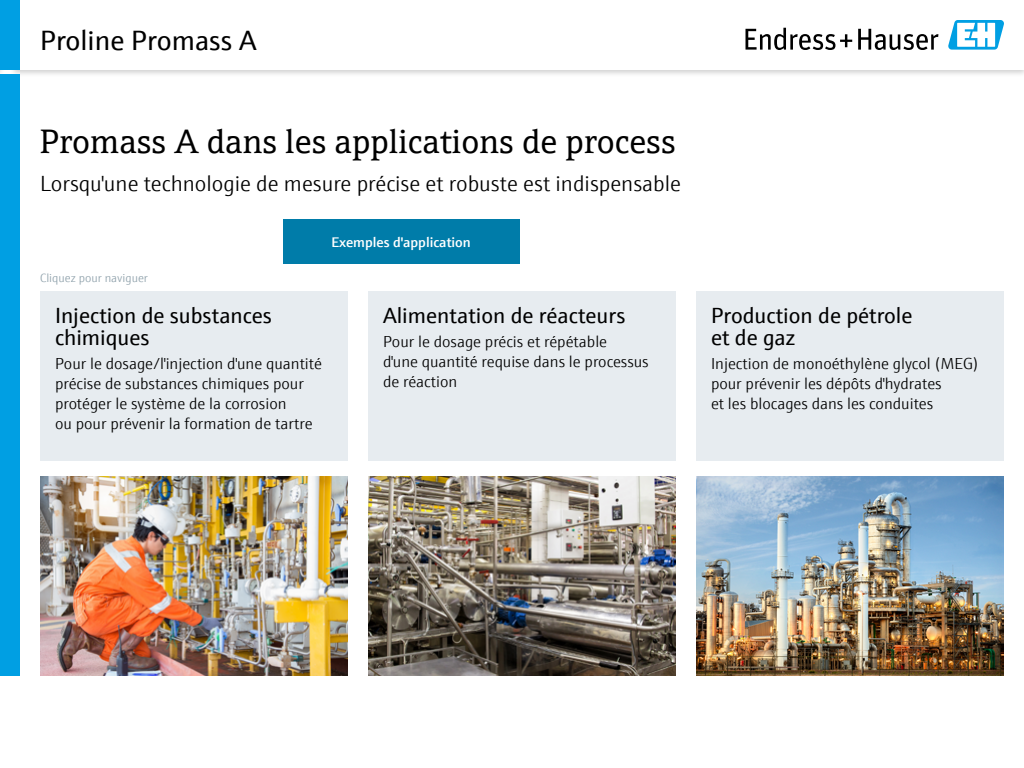
<style>
.page{position:relative;width:1024px;height:768px;background:#fff}
.page>*{position:absolute;margin:0;border:0;box-sizing:border-box;transform-origin:0 0}
.t1{font:34px "E+H Serif";color:#000}
.t2{font:28px "E+H Sans";color:#000}
.t3{font:22px/22px "E+H Sans";color:#000}
.t4{font:300 22px "E+H Sans";color:#000}
.t5{font:300 16px/20px "E+H Sans";color:#000}
.t6{font:600 14px "E+H Sans";color:#fff}
.t7{font:300 12px "E+H Sans";color:#90a2ac}
</style>
<div class="page">
<img style="left:40px;top:476px;width:308px;height:200px">
<img style="left:368px;top:476px;width:308px;height:200px">
<img style="left:696px;top:476px;width:308px;height:200px">
<div style="left:283px;top:219px;width:237px;height:45px;background:#007ca9"></div>
<div style="left:40px;top:291px;width:308px;height:170px;background:#e7ecf0"></div>
<div style="left:368px;top:291px;width:308px;height:170px;background:#e7ecf0"></div>
<div style="left:696px;top:291px;width:308px;height:170px;background:#e7ecf0"></div>
<div style="left:0;top:0;width:6px;height:78px;background:#fbfbfb"></div>
<div style="left:10px;top:0;width:1014px;height:78px;background:#000;opacity:.2"></div>
<div style="left:15px;top:0;width:1009px;height:70px;background:#fff"></div>
<div style="left:0;top:0;width:20px;height:70px;background:#009fe3"></div>
<div style="left:0;top:74px;width:20px;height:602px;background:#009fe3"></div>
<svg style="left:746px;top:28px;width:106px;height:22px"></svg>
<svg style="left:858px;top:29px;width:80px;height:21px"></svg>
<svg style="left:948px;top:20px;width:56px;height:30px"></svg>
<h2 class="t2" style="left:40px;top:20px;width:218px">Proline Promass A</h2>
<h1 class="t1" style="left:40px;top:116px;width:637px">Promass A dans les applications de process</h1>
<h3 class="t4" style="left:40px;top:167px;width:643px">Lorsqu'une technologie de mesure précise et robuste est indispensable</h3>
<p class="t7" style="left:40px;top:269px;width:109px">Cliquez pour naviguer</p>
<h3 class="t3" style="left:55px;top:303px;width:218px">Injection de substances chimiques</h3>
<p class="t5" style="left:55px;top:353px;width:268px">Pour le dosage/l'injection d'une quantité précise de substances chimiques pour protéger le système de la corrosion<br>ou pour prévenir la formation de tartre</p>
<p class="t6" style="left:331px;top:231px;width:141px">Exemples d'application</p>
<h3 class="t3" style="left:383px;top:303px;width:244px">Alimentation de réacteurs</h3>
<p class="t5" style="left:383px;top:331px;width:267px">Pour le dosage précis et répétable<br>d'une quantité requise dans le processus de réaction</p>
<h3 class="t3" style="left:711px;top:303px;width:203px">Production de pétrole et de gaz</h3>
<p class="t5" style="left:711px;top:353px;width:269px">Injection de monoéthylène glycol (MEG) pour prévenir les dépôts d'hydrates<br>et les blocages dans les conduites</p>
</div>
